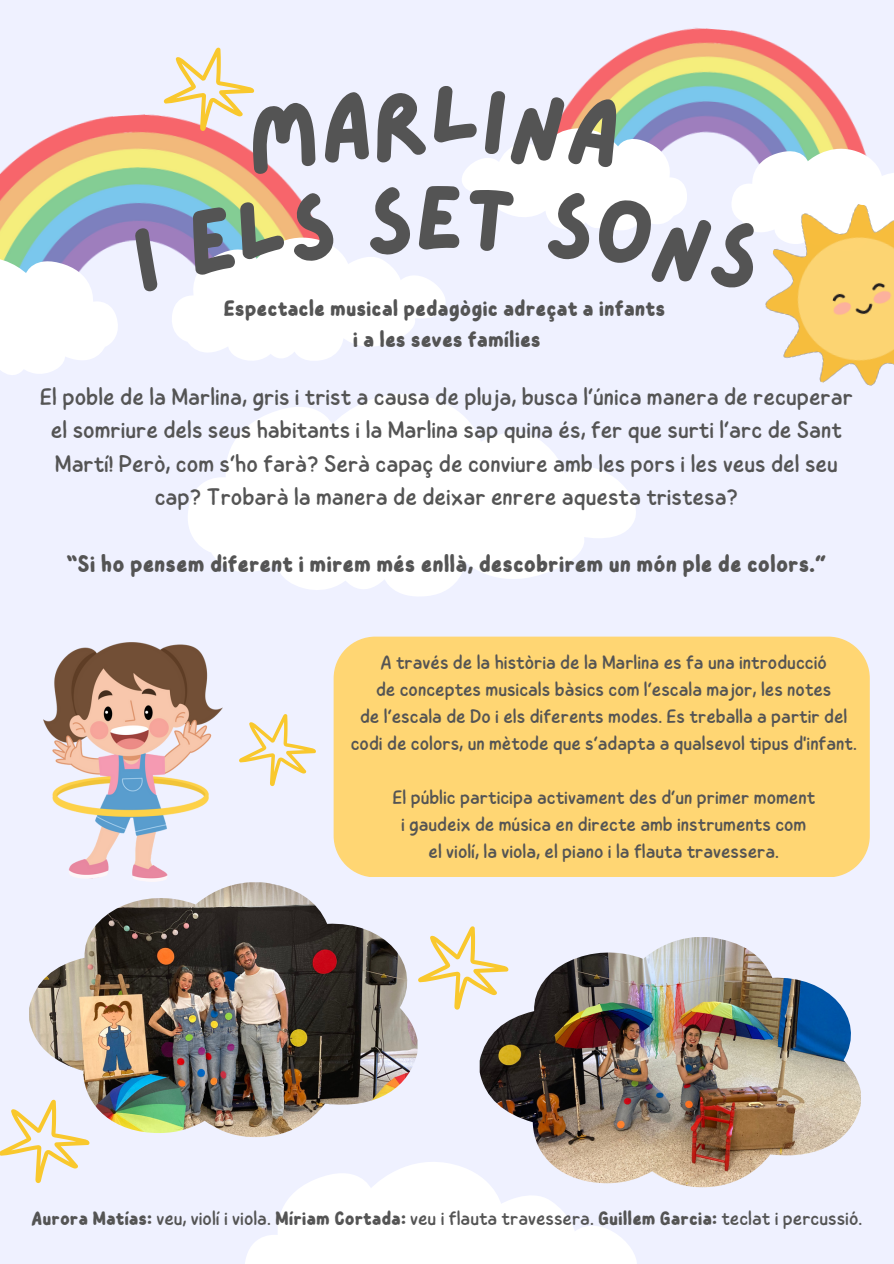
<style>
.page{position:relative;width:894px;height:1264px;background:#fff}
.page>*{position:absolute;margin:0;border:0;box-sizing:border-box;transform-origin:0 0}
.t1{font:91.95px "Lazydog";color:#545454}
.t2{font:24px/33.5px "Childos Arabic";color:#545454;text-align:center}
.t3{font:700 24px "Childos Arabic";color:#545454}
.t4{font:700 22.5px/30.3px "Childos Arabic";color:#545454;text-align:center}
.t5{font:19.5px/27px "Childos Arabic";color:#545454;text-align:center}
.s1{font-weight:700}
</style>
<div class="page">
<div style="left:0;top:0;width:893px;height:1263px;background:#eff1ff"></div>
<img style="left:630px;top:27px;width:152px;height:21px">
<svg style="left:245px;top:1162px;width:392px;height:101px"></svg>
<svg style="left:188px;top:394px;width:448px;height:202px;fill:#fff"></svg>
<img style="left:44px;top:642px;width:179px;height:239px">
<svg style="left:239px;top:714px;width:77px;height:72px"></svg>
<svg style="left:0;top:1109px;width:89px;height:73px"></svg>
<img style="left:29px;top:882px;width:388px;height:255px">
<img style="left:479px;top:937px;width:381px;height:250px">
<div style="left:333px;top:636px;width:536px;height:241px;background:#ffd673"></div>
<svg style="left:418px;top:926px;width:90px;height:83px"></svg>
<svg style="left:0;top:48px;width:893px;height:338px"></svg>
<h1 class="t1" style="left:429px;top:75px;width:54px">l</h1>
<p class="t1" style="left:414px;top:176px;width:52px">e</p>
<p class="t4" style="left:223px;top:294px;width:443px">Espectacle musical pedagògic adreçat a infants i a les seves famílies</p>
<p class="t2" style="left:40px;top:380px;width:814px">El poble de la Marlina, gris i trist a causa de pluja, busca l’única manera de recuperar el somriure dels seus habitants i la Marlina sap quina és, fer que surti l’arc de Sant Martí! Però, com s’ho farà? Serà capaç de conviure amb les pors i les veus del seu cap? Trobarà la manera de deixar enrere aquesta tristesa?</p>
<p class="t3" style="left:66px;top:546px;width:761px">“Si ho pensem diferent i mirem més enllà, descobrirem un món ple de colors.”</p>
<p class="t5" style="left:350px;top:649px;width:507px">A través de la història de la Marlina es fa una introducció<br>de conceptes musicals bàsics com l’escala major, les notes<br>de l’escala de Do i els diferents modes. Es treballa a partir del codi de colors, un mètode que s’adapta a qualsevol tipus d'infant.</p>
<p class="t5" style="left:392px;top:784px;width:424px">El públic participa activament des d’un primer moment i gaudeix de música en directe amb instruments com el violí, la viola, el piano i la flauta travessera.</p>
<p class="t5" style="left:31px;top:1205px;width:832px"><span class="s1">Aurora Matías:</span> veu, violí i viola. <span class="s1">Míriam Cortada:</span> veu i flauta travessera. <span class="s1">Guillem Garcia:</span> teclat i percussió.</p>
</div>
